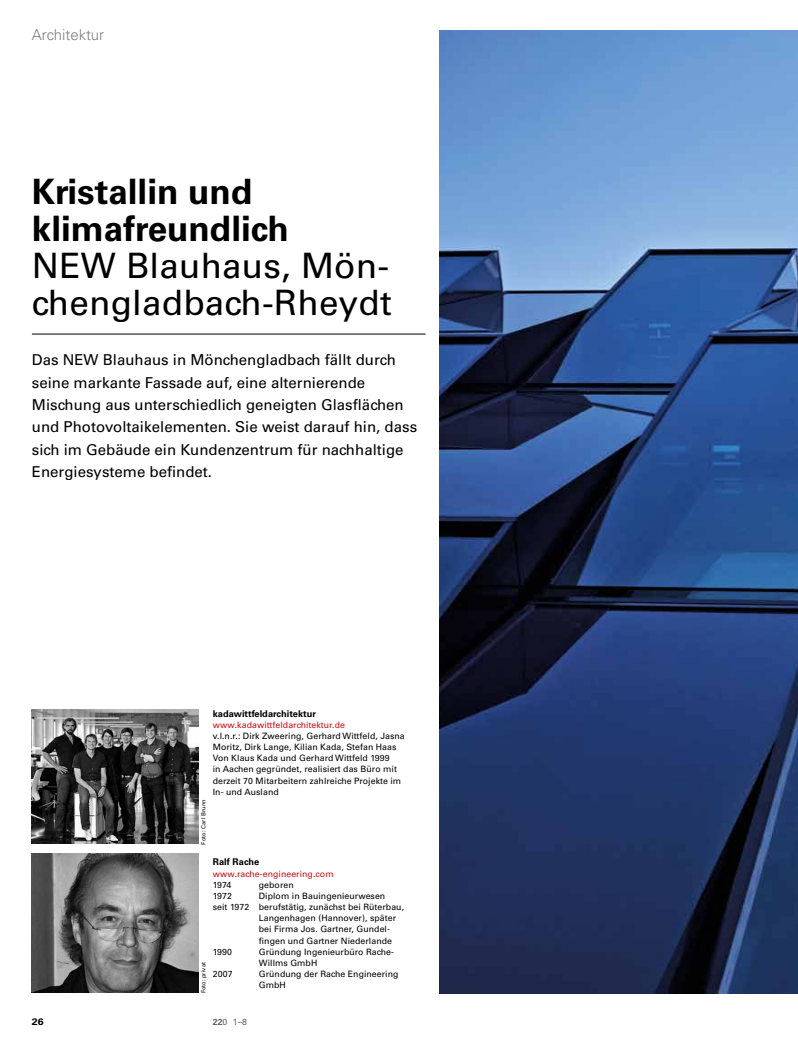
<style>
.page{position:relative;width:798px;height:1053px;background:#fff}
.page>*{position:absolute;margin:0;border:0;box-sizing:border-box;transform-origin:0 0}
.t1{font:35px/37.2px "Univers LT Std";letter-spacing:.005em;color:#000}
.t2{font:700 35px/37.2px "Univers LT Std";color:#000}
.t3{font:15px/22.4px "Univers LT Std";color:#000}
.t4{font:300 15px "Univers LT Std";color:#7a7b7a}
.t5{font:700 9.38px "Univers LT Std";color:#000;scale:1.13 1}
.t6{font:700 9.25px "Univers LT Std";letter-spacing:.005em;color:#000}
.t7{font:8.75px/11.1px "Univers LT Std";letter-spacing:.005em;color:#000}
.t8{font:8.75px "Univers LT Std";letter-spacing:.005em;color:#cd1013}
.t9{font:8.75px "Univers LT Std";color:#626261}
.t10{font:5.75px "Univers LT Std";letter-spacing:.015em;color:#000}
.s1{font-weight:700}
</style>
<div class="page">
<img style="left:32px;top:709px;width:166px;height:134px">
<hr style="left:32px;top:334px;width:393px;height:1px;background:#000">
<img style="left:32px;top:853px;width:166px;height:139px">
<img style="left:439px;top:30px;width:358px;height:963px">
<h2 class="t4" style="left:32px;top:26px;width:74px">Architektur</h2>
<h1 class="t2" style="left:32px;top:173px;width:258px">Kristallin und klimafreundlich</h1>
<h1 class="t1" style="left:32px;top:247px;width:361px">NEW Blauhaus, Mön&shy;chengladbach-Rheydt</h1>
<p class="t3" style="left:32px;top:349px;width:386px">Das NEW Blauhaus in Mönchengladbach fällt durch seine markante Fassade auf, eine alternierende Mischung aus unterschiedlich geneigten Glasflächen und Photovoltaikelementen. Sie weist darauf hin, dass sich im Gebäude ein Kundenzentrum für nachhaltige Energiesysteme befindet.</p>
<p class="t6" style="left:213px;top:707px;width:105px">kadawittfeldarchitektur</p>
<p class="t8" style="left:213px;top:719px;width:134px">www.kadawittfeldarchitektur.de</p>
<p class="t7" style="left:213px;top:730px;width:193px">v.l.n.r.: Dirk Zweering, Gerhard Wittfeld, Jasna Moritz, Dirk Lange, Kilian Kada, Stefan Haas Von Klaus Kada und Gerhard Wittfeld 1999<br>in Aachen gegründet, realisiert das Büro mit derzeit 70 Mitarbeitern zahlreiche Projekte im In- und Ausland</p>
<p class="t10" style="left:200px;top:844px;width:47px;rotate:-90deg">Foto: Carl Brunn</p>
<p class="t5" style="left:32px;top:1016px;width:12px">26</p>
<p class="t6" style="left:213px;top:856px;width:48px">Ralf Rache</p>
<p class="t8" style="left:213px;top:868px;width:122px">www.rache-engineering.com</p>
<p class="t7" style="left:213px;top:879px;width:20px">1974</p>
<p class="t7" style="left:259px;top:879px;width:36px">geboren</p>
<p class="t7" style="left:213px;top:890px;width:21px">1972</p>
<p class="t7" style="left:259px;top:890px;width:128px">Diplom in Bauingenieurwesen</p>
<p class="t7" style="left:213px;top:901px;width:193px">seit 1972 berufstätig, zunächst bei Rüterbau,</p>
<p class="t7" style="left:259px;top:912px;width:139px">Langenhagen (Hannover), später</p>
<p class="t7" style="left:259px;top:923px;width:133px">bei Firma Jos. Gartner, Gundel-</p>
<p class="t7" style="left:259px;top:934px;width:135px">fingen und Gartner Niederlande</p>
<p class="t7" style="left:213px;top:946px;width:21px">1990</p>
<p class="t7" style="left:259px;top:946px;width:137px">Gründung Ingenieurbüro Rache-<br>Willms GmbH</p>
<p class="t7" style="left:213px;top:968px;width:21px">2007</p>
<p class="t7" style="left:259px;top:968px;width:141px">Gründung der Rache Engineering<br>GmbH</p>
<p class="t10" style="left:200px;top:993px;width:33px;rotate:-90deg">Foto: privat</p>
<p class="t9" style="left:213px;top:1016px;width:36px"><span class="s1">22</span>0 1–8</p>
</div>
